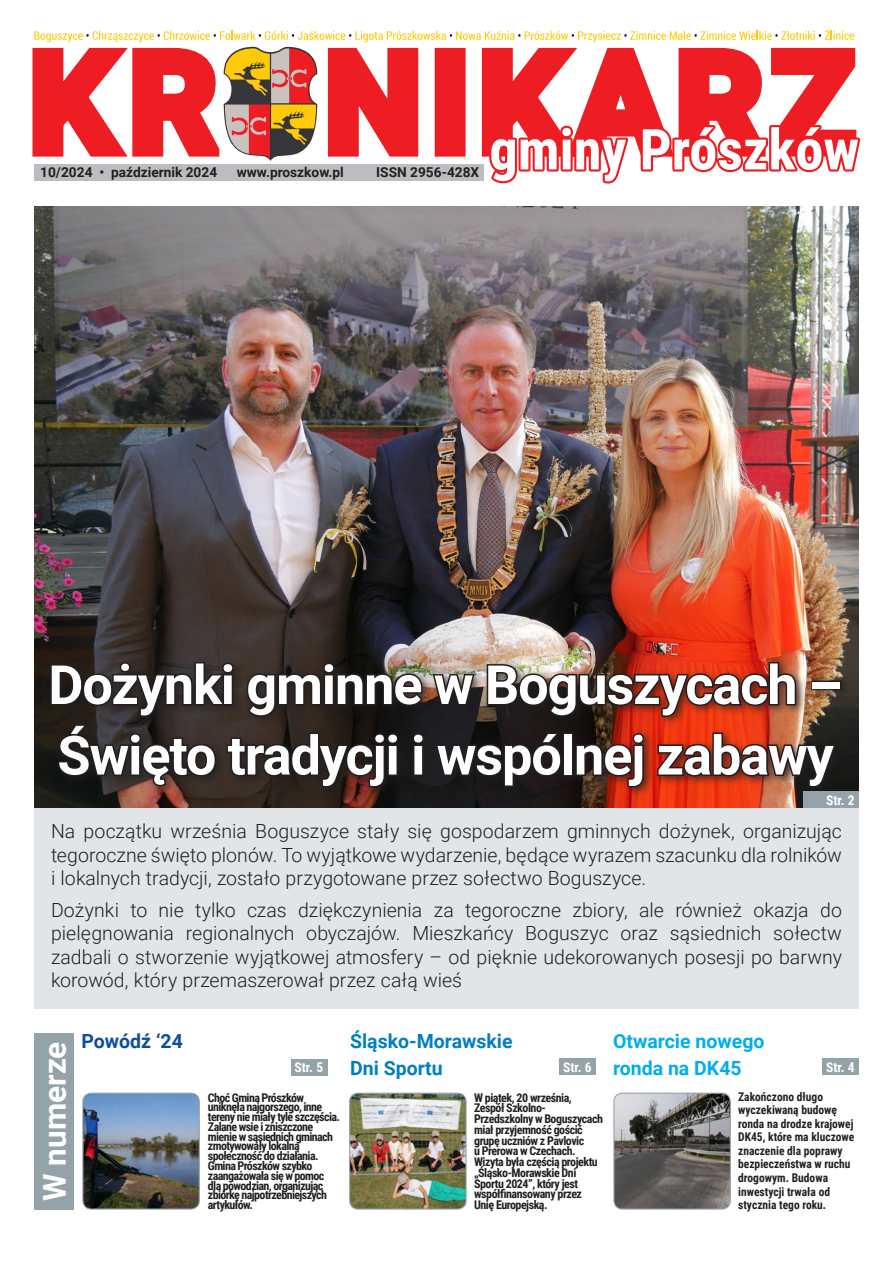
<style>
.page{position:relative;width:893px;height:1263px;background:#fff}
.page>*{position:absolute;margin:0;border:0;box-sizing:border-box;transform-origin:0 0}
.Tytuł_główny{font:700 54px/70.5px "Roboto";letter-spacing:-.02em;color:#fff}
.Tytuł_główny-2{font:700 31.5px "Roboto";color:#fff}
.nadtytuł{font:300 19.5px/23.4px "Roboto";color:#231f20;text-align:justify}
.Tytuł_główny-3{font:700 19.5px/27px "Roboto";color:#007ec5}
.Tytuł_główny-4{font:700 19.5px "Roboto";color:#00aeef}
.Tytuł_główny-5{font:700 19.5px "Roboto";color:#0d4da1}
.Tekst_podstawowy{font:700 13.65px "Roboto";color:#231f20}
.Tekst_podstawowy-2{font:700 13.5px "Roboto Condensed";color:#fff}
.Tekst_podstawowy-3{font:700 12px/9.8px "Roboto Condensed";letter-spacing:-.04em;color:#231f20}
.Tekst_podstawowy-4{font:700 12px/13.5px "Roboto Condensed";color:#231f20;scale:.96 1}
</style>
<div class="page">
<svg style="left:34px;top:29px;width:826px;height:155px"></svg>
<div style="left:34px;top:165px;width:450px;height:16px;background:#bcbdc0"></div>
<div style="left:34px;top:1033px;width:40px;height:176px;background:#94a2aa"></div>
<img style="left:614px;top:1093px;width:116px;height:116px">
<div style="left:613px;top:1093px;width:118px;height:116px;border:1px solid #94a2aa;border-radius:9px"></div>
<img style="left:83px;top:1093px;width:116px;height:116px">
<div style="left:82px;top:1093px;width:118px;height:116px;border:1px solid #94a2aa;border-radius:9px"></div>
<img style="left:350px;top:1093px;width:116px;height:116px">
<div style="left:349px;top:1093px;width:118px;height:116px;border:1px solid #94a2aa;border-radius:9px"></div>
<div style="left:559px;top:1059px;width:37px;height:16px;background:#94a2aa"></div>
<div style="left:822px;top:1058px;width:37px;height:17px;background:#94a2aa"></div>
<div style="left:291px;top:1059px;width:36px;height:16px;background:#94a2aa"></div>
<div style="left:34px;top:724px;width:825px;height:284px;background:#e1e5e8"></div>
<img style="left:34px;top:206px;width:825px;height:602px">
<div style="left:45px;top:657px;width:808px;height:141px;background:#231f20;opacity:.75"></div>
<div style="left:811px;top:680px;width:31px;height:10px;border:3px solid #231f20"></div>
<img style="left:49px;top:660px;width:789px;height:129px">
<div style="left:804px;top:791px;width:55px;height:17px;background:#94a2aa"></div>
<p class="Tekst_podstawowy" style="left:40px;top:163px;width:178px">10/2024 • październik 2024</p>
<p class="Tekst_podstawowy" style="left:237px;top:163px;width:109px">www.proszkow.pl</p>
<p class="Tekst_podstawowy" style="left:376px;top:163px;width:104px">ISSN 2956-428X</p>
<p class="Tytuł_główny" style="left:48px;top:647px;width:796px">Dożynki gminne w Boguszycach –<br>Święto tradycji i wspólnej zabawy</p>
<p class="Tekst_podstawowy-2" style="left:826px;top:790px;width:30px">Str. 2</p>
<p class="nadtytuł" style="left:51px;top:819px;width:792px">Na początku września Boguszyce stały się gospodarzem gminnych dożynek, organizując tegoroczne święto plonów. To wyjątkowe wydarzenie, będące wyrazem szacunku dla rolników i lokalnych tradycji, zostało przygotowane przez sołectwo Boguszyce.</p>
<p class="nadtytuł" style="left:51px;top:898px;width:792px">Dożynki to nie tylko czas dziękczynienia za tegoroczne zbiory, ale również okazja do pielęgnowania regionalnych obyczajów. Mieszkańcy Boguszyc oraz sąsiednich sołectw zadbali o stworzenie wyjątkowej atmosfery – od pięknie udekorowanych posesji po barwny korowód, który przemaszerował przez całą wieś</p>
<p class="Tytuł_główny-2" style="left:32px;top:1201px;width:161px;rotate:-90deg">W numerze</p>
<p class="Tytuł_główny-5" style="left:81px;top:1027px;width:103px">Powódź ‘24</p>
<p class="Tytuł_główny-3" style="left:350px;top:1026px;width:164px">Śląsko-Morawskie<br>Dni Sportu</p>
<p class="Tytuł_główny-4" style="left:613px;top:1027px;width:153px">Otwarcie nowego</p>
<p class="Tekst_podstawowy-2" style="left:295px;top:1058px;width:30px">Str. 5</p>
<p class="Tekst_podstawowy-2" style="left:563px;top:1058px;width:30px">Str. 6</p>
<p class="Tytuł_główny-4" style="left:613px;top:1054px;width:130px">ronda na DK45</p>
<p class="Tekst_podstawowy-2" style="left:826px;top:1058px;width:30px">Str. 4</p>
<p class="Tekst_podstawowy-3" style="left:208px;top:1092px;width:134px">Choć Gmina Prószków uniknęła najgorszego, inne tereny nie miały tyle szczęścia.<br>Zalane wsie i zniszczone mienie w sąsiednich gminach zmotywowały lokalną społeczność do działania.<br>Gmina Prószków szybko zaangażowała się w pomoc dla powodzian, organizując zbiórkę najpotrzebniejszych artykułów.</p>
<p class="Tekst_podstawowy-3" style="left:474px;top:1091px;width:130px;line-height:10.8px">W piątek, 20 września,<br>Zespół Szkolno-<br>Przedszkolny w Boguszycach miał przyjemność gościć grupę uczniów z Pavlovic<br>u Prerowa w Czechach.<br>Wizyta była częścią projektu „Śląsko-Morawskie Dni<br>Sportu 2024”, który jest współfinansowany przez<br>Unię Europejską.</p>
<p class="Tekst_podstawowy-4" style="left:738px;top:1089px;width:123px">Zakończono długo wyczekiwaną budowę ronda na drodze krajowej<br>DK45, które ma kluczowe znaczenie dla poprawy bezpieczeństwa w ruchu drogowym. Budowa inwestycji trwała od stycznia tego roku.</p>
</div>
